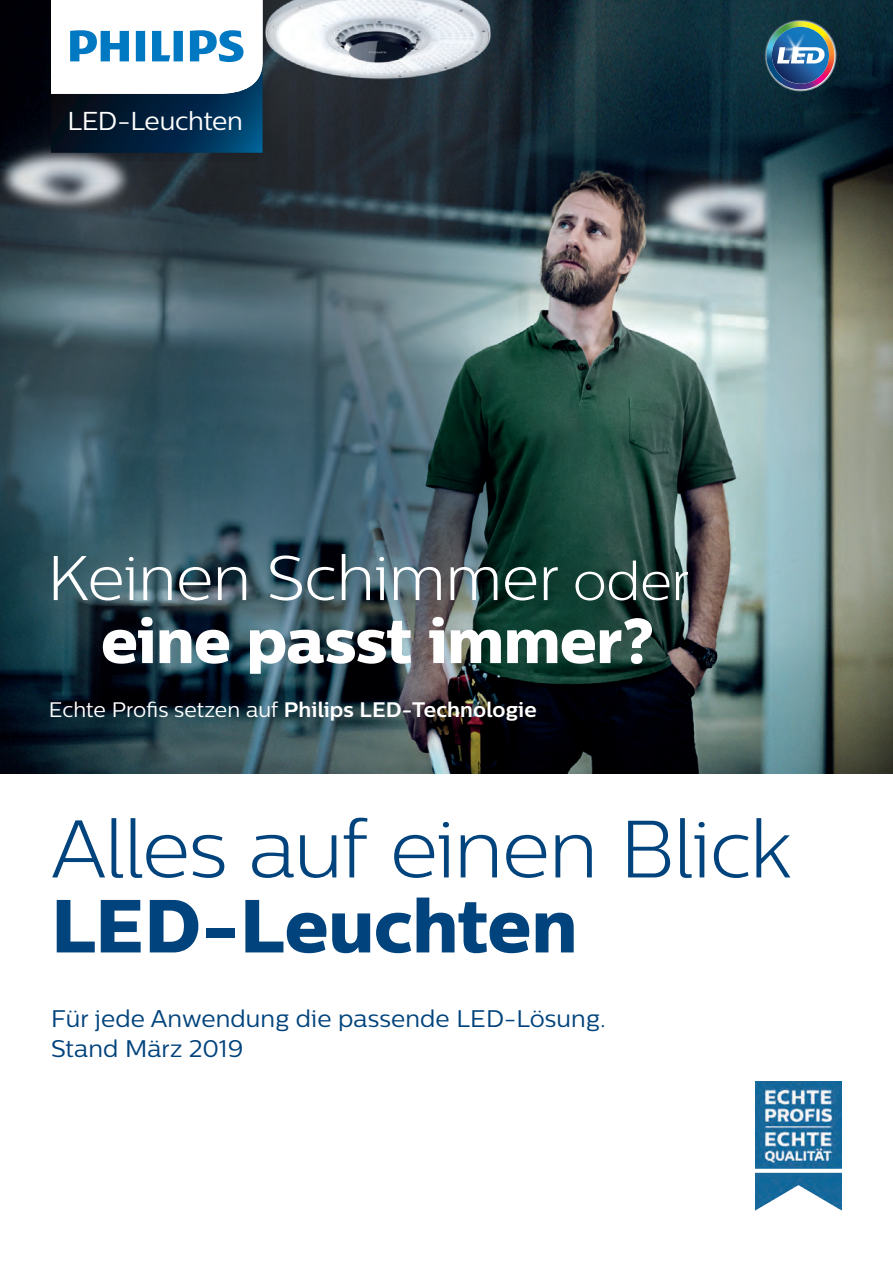
<style>
.page{position:relative;width:893px;height:1263px;background:#fff}
.page>*{position:absolute;margin:0;border:0;box-sizing:border-box;transform-origin:0 0}
.Document_type_16pt{font:300 81px "Centrale Sans";letter-spacing:-.02em;color:#01437c}
.Document_type_16pt-2{font:75px "Centrale Sans X Bold";color:#01437c}
.t1{font:300 63px "Centrale Sans";letter-spacing:-.01em;color:#fff}
.t2{font:63px "Centrale Sans X Bold";letter-spacing:-.01em;color:#fff}
.t3{font:25.8px "Centrale Sans";letter-spacing:-.02em;color:#fff}
.Document_type_16pt-3{font:24px/30px "Centrale Sans";letter-spacing:.005em;color:#01437c}
.Document_type_16pt-4{font:700 21px "Centrale Sans";letter-spacing:.005em;color:#fff}
.s1{font-size:54px}
.s2{font-weight:400}
</style>
<div class="page">
<img style="left:0;top:0;width:893px;height:774px">
<img style="left:25px;top:0;width:263px;height:161px">
<svg style="left:51px;top:0;width:212px;height:153px"></svg>
<svg style="left:764px;top:19px;width:73px;height:73px"></svg>
<img style="left:766px;top:21px;width:67px;height:68px">
<img style="left:755px;top:1081px;width:86px;height:129px">
<p class="t3" style="left:68px;top:106px;width:177px">LED-Leuchten</p>
<p class="t1" style="left:47px;top:542px;width:644px">Keinen Schimmer <span class="s1">oder</span></p>
<p class="t2" style="left:101px;top:601px;width:555px">eine passt immer?</p>
<p class="Document_type_16pt-4" style="left:49px;top:697px;width:489px"><span class="s2">Echte Profis setzen auf</span> Philips LED-Technologie</p>
<p class="Document_type_16pt" style="left:51px;top:803px;width:742px">Alles auf einen Blick</p>
<p class="Document_type_16pt-2" style="left:51px;top:879px;width:528px">LED-Leuchten</p>
<p class="Document_type_16pt-3" style="left:51px;top:1004px;width:556px">Für jede Anwendung die passende LED-Lösung.<br>Stand März 2019</p>
</div>
